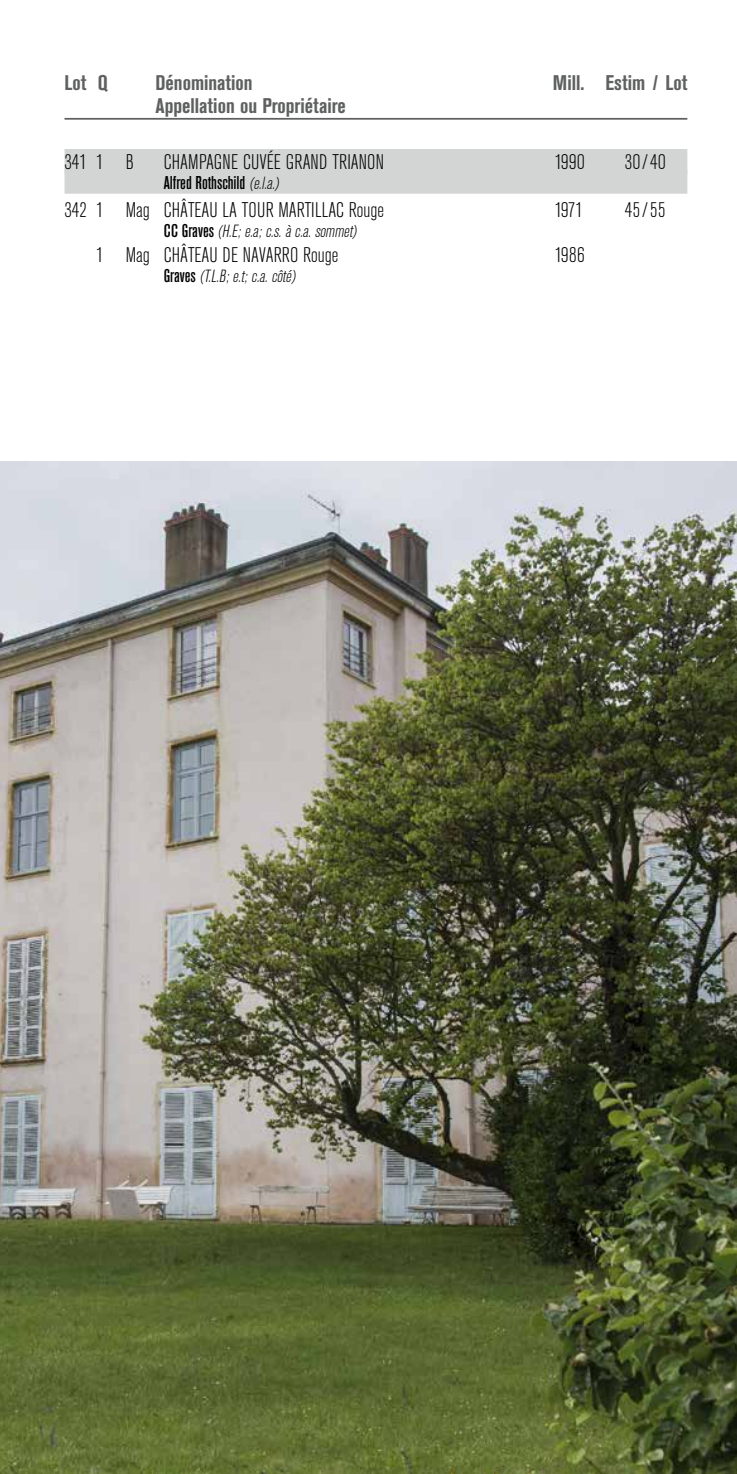
<style>
.page{position:relative;width:737px;height:1474px;background:#fff}
.page>*{position:absolute;margin:0;border:0;box-sizing:border-box;transform-origin:0 0}
.t1{font:300 condensed 21px "Akzidenz Grotesk BE";color:#000}
.t2{font:700 condensed 21px "Akzidenz Grotesk BE";color:#5f6060}
.t3{font:500 condensed 18.38px "Akzidenz Grotesk BE";color:#000}
.t4{font:italic 300 condensed 17.5px "Akzidenz Grotesk BE";color:#000}
.s1{font-weight:300;font-style:italic;font-size:17.5px}
.s2{font-weight:500;font-style:normal;font-size:18.38px}
</style>
<div class="page">
<hr style="left:64px;top:118px;width:623px;height:2px;background:#5f6060">
<img style="left:0;top:461px;width:737px;height:1012px">
<div style="left:64px;top:149px;width:623px;height:24px;background:#d3d5d5"></div>
<div style="left:64px;top:169px;width:623px;height:25px;background:#d3d5d5"></div>
<p class="t2" style="left:64px;top:71px;width:45px">Lot Q</p>
<p class="t2" style="left:155px;top:71px;width:99px">Dénomination</p>
<p class="t2" style="left:553px;top:71px;width:136px">Mill. Estim / Lot</p>
<p class="t2" style="left:155px;top:94px;width:192px">Appellation ou Propriétaire</p>
<p class="t1" style="left:64px;top:150px;width:71px">341 1 B</p>
<p class="t1" style="left:164px;top:150px;width:222px">CHAMPAGNE CUVÉE GRAND TRIANON</p>
<p class="t1" style="left:555px;top:150px;width:31px">1990</p>
<p class="t1" style="left:625px;top:150px;width:42px">30/40</p>
<p class="t3" style="left:164px;top:172px;width:120px">Alfred Rothschild <span class="s1">(e.l.a.)</span></p>
<p class="t1" style="left:64px;top:198px;width:321px">342 1 Mag CHÂTEAU LA TOUR MARTILLAC Rouge</p>
<p class="t1" style="left:555px;top:198px;width:29px">1971</p>
<p class="t1" style="left:625px;top:198px;width:42px">45/55</p>
<p class="t4" style="left:164px;top:221px;width:197px"><span class="s2">C C G ra v e s</span> (H.E;e.a;c.s.àc.a.sommet)</p>
<p class="t1" style="left:96px;top:243px;width:244px">1 Mag CHÂTEAU DE NAVARRO Rouge</p>
<p class="t1" style="left:555px;top:243px;width:31px">1986</p>
<p class="t4" style="left:164px;top:266px;width:136px"><span class="s2">G ra v e s</span> (T.L.B;e.t;c.a.côté)</p>
</div>
